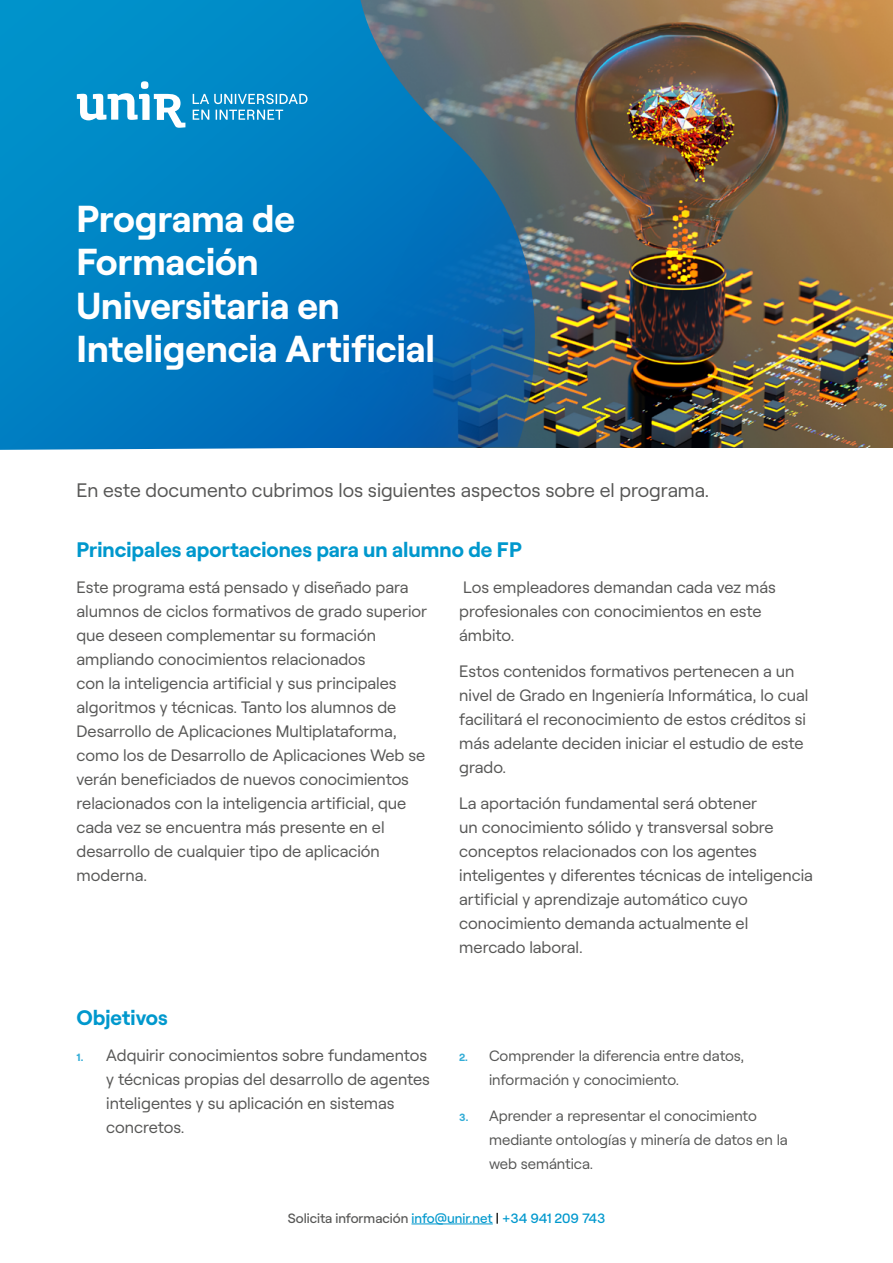
<style>
.page{position:relative;width:893px;height:1263px;background:#fff}
.page>*{position:absolute;margin:0;border:0;box-sizing:border-box;transform-origin:0 0}
.t1{font:700 37.5px/43.5px "Roobert";color:#fff}
.t2{font:700 21px "Roobert";color:#0098cd}
.t3{font:19.5px "Roobert";color:#575756}
.t4{font:16.5px/24px "Roobert";color:#575756}
.t5{font:15px/24px "Roobert";color:#575756}
.t6{font:500 13.5px "Roobert";color:#0098cd}
.s1{font-weight:700;font-size:10.5px;color:#33add7}
.s2{color:#575756}
.s3{color:#000}
</style>
<div class="page">
<img style="left:546px;top:0;width:347px;height:447px">
<svg style="left:0;top:0;width:546px;height:450px;background:#0f7ab5"></svg>
<svg style="left:77px;top:81px;width:108px;height:47px"></svg>
<svg style="left:193px;top:94px;width:114px;height:26px;background:#3ea3d3"></svg>
<hr style="left:411px;top:1223px;width:82px;height:1px;background:#0098cd">
<h1 class="t1" style="left:76px;top:193px;width:360px">Programa de<br>Formación<br>Universitaria en<br>Inteligencia Artificial</h1>
<p class="t3" style="left:77px;top:475px;width:634px">En este documento cubrimos los siguientes aspectos sobre el programa.</p>
<p class="t2" style="left:77px;top:533px;width:447px">Principales aportaciones para un alumno de FP</p>
<p class="t4" style="left:77px;top:573px;width:352px">Este programa está pensado y diseñado para alumnos de ciclos formativos de grado superior que deseen complementar su formación ampliando conocimientos relacionados<br>con la inteligencia artificial y sus principales algoritmos y técnicas. Tanto los alumnos de Desarrollo de Aplicaciones Multiplataforma, como los de Desarrollo de Aplicaciones Web se verán beneficiados de nuevos conocimientos relacionados con la inteligencia artificial, que cada vez se encuentra más presente en el desarrollo de cualquier tipo de aplicación moderna.</p>
<p class="t4" style="left:459px;top:574px;width:318px">Los empleadores demandan cada vez más profesionales con conocimientos en este ámbito.</p>
<p class="t4" style="left:459px;top:658px;width:351px">Estos contenidos formativos pertenecen a un nivel de Grado en Ingeniería Informática, lo cual facilitará el reconocimiento de estos créditos si más adelante deciden iniciar el estudio de este grado.</p>
<p class="t4" style="left:459px;top:790px;width:355px">La aportación fundamental será obtener<br>un conocimiento sólido y transversal sobre conceptos relacionados con los agentes inteligentes y diferentes técnicas de inteligencia artificial y aprendizaje automático cuyo conocimiento demanda actualmente el mercado laboral.</p>
<p class="t2" style="left:77px;top:1001px;width:93px">Objetivos</p>
<p class="t4" style="left:106px;top:1041px;width:325px;text-indent:-30px"><span class="s1">1.</span> Adquirir conocimientos sobre fundamentos y técnicas propias del desarrollo de agentes inteligentes y su aplicación en sistemas concretos.</p>
<p class="t5" style="left:489px;top:1042px;width:257px;text-indent:-30px"><span class="s1">2.</span> Comprender la diferencia entre datos, información y conocimiento.</p>
<p class="t5" style="left:489px;top:1102px;width:300px;text-indent:-30px"><span class="s1">3.</span> Aprender a representar el conocimiento mediante ontologías y minería de datos en la web semántica.</p>
<p class="t6" style="left:288px;top:1207px;width:319px"><span class="s2">Solicita información</span> info@unir.net <span class="s3">|</span> +34 941 209 743</p>
</div>
